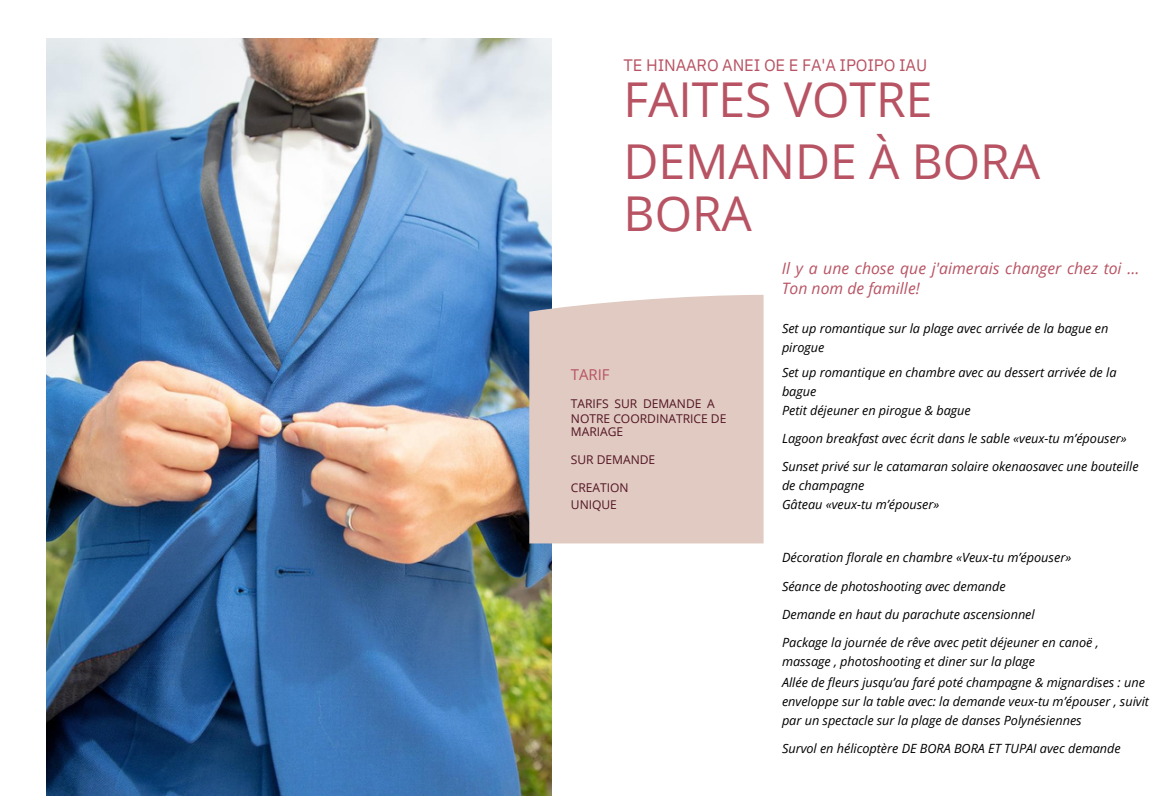
<style>
.page{position:relative;width:1170px;height:810px;background:#fff}
.page>*{position:absolute;margin:0;border:0;box-sizing:border-box;transform-origin:0 0}
.t1{font:48.15px "Open Sans";color:#b85363}
.t2{font:48px "Open Sans";color:#b85363}
.t3{font:16.5px "IBM Plex Sans";letter-spacing:-.01em;color:#b85363}
.t4{font:italic 15.75px/19.2px "Open Sans";color:#b85363}
.t5{font:15px "Open Sans";color:#b85363}
.t6{font:italic 12.75px "Open Sans";color:#000}
.t7{font:12.15px "Open Sans";color:#521424}
.t8{font:12px "Open Sans";color:#521424}
</style>
<div class="page">
<img style="left:46px;top:39px;width:505px;height:757px">
<div style="left:530px;top:295px;width:234px;height:248px;background:#e0cac1"></div>
<p class="t3" style="left:624px;top:54px;width:305px">TE HINAARO ANEI OE E FA'A IPOIPO IAU</p>
<p class="t2" style="left:624px;top:66px;width:310px">FAITES VOTRE</p>
<p class="t1" style="left:624px;top:128px;width:418px">DEMANDE À BORA</p>
<p class="t2" style="left:624px;top:179px;width:130px">BORA</p>
<p class="t5" style="left:571px;top:364px;width:40px">TARIF</p>
<p class="t8" style="left:571px;top:395px;width:145px">TARIFS SUR DEMANDE A</p>
<p class="t8" style="left:571px;top:423px;width:54px">MARIAGE</p>
<p class="t8" style="left:571px;top:451px;width:86px">SUR DEMANDE</p>
<p class="t8" style="left:571px;top:479px;width:59px">CREATION</p>
<p class="t8" style="left:571px;top:496px;width:47px">UNIQUE</p>
<p class="t7" style="left:571px;top:410px;width:157px">NOTRE COORDINATRICE DE</p>
<p class="t4" style="left:782px;top:259px;width:359px">Il y a une chose que j'aimerais changer chez toi ...<br>Ton nom de famille!</p>
<p class="t6" style="left:782px;top:319px;width:328px">Set up romantique sur la plage avec arrivée de la bague en</p>
<p class="t6" style="left:782px;top:338px;width:44px">pirogue</p>
<p class="t6" style="left:782px;top:363px;width:336px">Set up romantique en chambre avec au dessert arrivée de la</p>
<p class="t6" style="left:782px;top:382px;width:36px">bague</p>
<p class="t6" style="left:782px;top:401px;width:190px">Petit déjeuner en pirogue &amp; bague</p>
<p class="t6" style="left:782px;top:429px;width:346px">Lagoon breakfast avec écrit dans le sable «veux-tu m’épouser»</p>
<p class="t6" style="left:782px;top:458px;width:358px">Sunset privé sur le catamaran solaire okenaosavec une bouteille</p>
<p class="t6" style="left:782px;top:477px;width:84px">de champagne</p>
<p class="t6" style="left:782px;top:496px;width:159px">Gâteau «veux-tu m’épouser»</p>
<p class="t6" style="left:782px;top:548px;width:291px">Décoration florale en chambre «Veux-tu m’épouser»</p>
<p class="t6" style="left:782px;top:578px;width:225px">Séance de photoshooting avec demande</p>
<p class="t6" style="left:782px;top:606px;width:254px">Demande en haut du parachute ascensionnel</p>
<p class="t6" style="left:782px;top:634px;width:318px">Package la journée de rêve avec petit déjeuner en canoë ,</p>
<p class="t6" style="left:782px;top:653px;width:254px">massage , photoshooting et diner sur la plage</p>
<p class="t6" style="left:782px;top:673px;width:364px">Allée de fleurs jusqu’au faré poté champagne &amp; mignardises : une</p>
<p class="t6" style="left:782px;top:692px;width:368px">enveloppe sur la table avec: la demande veux-tu m’épouser , suivit</p>
<p class="t6" style="left:782px;top:711px;width:301px">par un spectacle sur la plage de danses Polynésiennes</p>
<p class="t6" style="left:782px;top:740px;width:340px">Survol en hélicoptère DE BORA BORA ET TUPAI avec demande</p>
</div>
